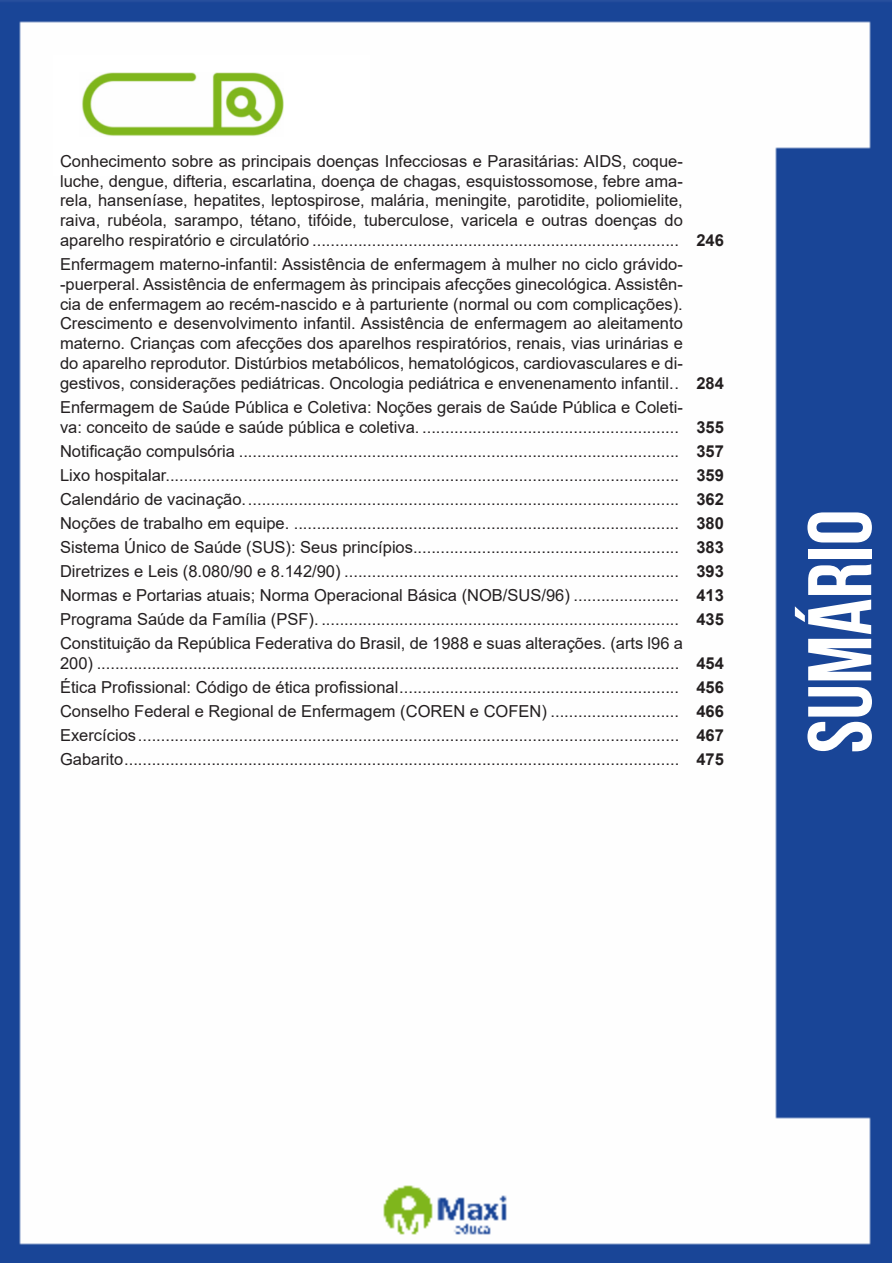
<style>
.page{position:relative;width:893px;height:1263px;background:#fff}
.page>*{position:absolute;margin:0;border:0;box-sizing:border-box;transform-origin:0 0}
.t1{font:700 90px "Bebas Neue";color:#fff}
.ALTERNATIVAS{font:16.5px/19.8px "Arial";color:#231f20;text-align:justify}
.INDICE{font:700 16.5px "Arial";color:#231f20}
</style>
<div class="page">
<img style="left:0;top:0;width:892px;height:1263px">
<div style="left:53px;top:55px;width:317px;height:121px;background:#fff"></div>
<img style="left:82px;top:72px;width:201px;height:64px">
<p class="ALTERNATIVAS" style="left:60px;top:151px;width:624px">Conhecimento sobre as principais doenças Infecciosas e Parasitárias: AIDS, coque&shy;luche, dengue, difteria, escarlatina, doença de chagas, esquistossomose, febre ama&shy;rela, hanseníase, hepatites, leptospirose, malária, meningite, parotidite, poliomielite, raiva, rubéola, sarampo, tétano, tifóide, tuberculose, varicela e outras doenças do aparelho respiratório e circulatório ................................................................................</p>
<p class="ALTERNATIVAS" style="left:60px;top:254px;width:624px">Enfermagem materno-infantil: Assistência de enfermagem à mulher no ciclo grávido--puerperal. Assistência de enfermagem às principais afecções ginecológica. Assistên&shy;cia de enfermagem ao recém-nascido e à parturiente (normal ou com complicações).<br>Crescimento e desenvolvimento infantil. Assistência de enfermagem ao aleitamento materno. Crianças com afecções dos aparelhos respiratórios, renais, vias urinárias e do aparelho reprodutor. Distúrbios metabólicos, hematológicos, cardiovasculares e di&shy;gestivos, considerações pediátricas. Oncologia pediátrica e envenenamento infantil..</p>
<p class="ALTERNATIVAS" style="left:60px;top:397px;width:624px">Enfermagem de Saúde Pública e Coletiva: Noções gerais de Saúde Pública e Coleti&shy;va: conceito de saúde e saúde pública e coletiva. ........................................................</p>
<p class="INDICE" style="left:696px;top:229px;width:29px">246</p>
<p class="INDICE" style="left:696px;top:371px;width:29px">284</p>
<p class="INDICE" style="left:696px;top:415px;width:29px">355</p>
<p class="ALTERNATIVAS" style="left:60px;top:441px;width:621px">Notificação compulsória ................................................................................................</p>
<p class="INDICE" style="left:696px;top:439px;width:29px">357</p>
<p class="ALTERNATIVAS" style="left:60px;top:465px;width:621px">Lixo hospitalar................................................................................................................</p>
<p class="INDICE" style="left:696px;top:463px;width:29px">359</p>
<p class="ALTERNATIVAS" style="left:60px;top:489px;width:621px">Calendário de vacinação...............................................................................................</p>
<p class="INDICE" style="left:696px;top:487px;width:29px">362</p>
<p class="ALTERNATIVAS" style="left:60px;top:513px;width:621px">Noções de trabalho em equipe. ....................................................................................</p>
<p class="INDICE" style="left:696px;top:511px;width:29px">380</p>
<p class="ALTERNATIVAS" style="left:60px;top:537px;width:621px">Sistema Único de Saúde (SUS): Seus princípios..........................................................</p>
<p class="INDICE" style="left:696px;top:535px;width:29px">383</p>
<p class="ALTERNATIVAS" style="left:60px;top:561px;width:621px">Diretrizes e Leis (8.080/90 e 8.142/90) .........................................................................</p>
<p class="INDICE" style="left:696px;top:559px;width:29px">393</p>
<p class="ALTERNATIVAS" style="left:60px;top:585px;width:620px">Normas e Portarias atuais; Norma Operacional Básica (NOB/SUS/96) .......................</p>
<p class="INDICE" style="left:696px;top:583px;width:29px">413</p>
<p class="ALTERNATIVAS" style="left:60px;top:609px;width:621px">Programa Saúde da Família (PSF). ..............................................................................</p>
<p class="INDICE" style="left:696px;top:607px;width:29px">435</p>
<p class="ALTERNATIVAS" style="left:60px;top:633px;width:624px">Constituição da República Federativa do Brasil, de 1988 e suas alterações. (arts l96 a<br>200) ...............................................................................................................................</p>
<p class="INDICE" style="left:696px;top:651px;width:29px">454</p>
<p class="ALTERNATIVAS" style="left:60px;top:677px;width:621px">Ética Profissional: Código de ética profissional.............................................................</p>
<p class="INDICE" style="left:696px;top:675px;width:29px">456</p>
<p class="ALTERNATIVAS" style="left:60px;top:701px;width:620px">Conselho Federal e Regional de Enfermagem (COREN e COFEN) ............................</p>
<p class="INDICE" style="left:696px;top:699px;width:29px">466</p>
<p class="ALTERNATIVAS" style="left:60px;top:725px;width:621px">Exercícios......................................................................................................................</p>
<p class="INDICE" style="left:696px;top:723px;width:29px">467</p>
<p class="ALTERNATIVAS" style="left:60px;top:749px;width:621px">Gabarito.........................................................................................................................</p>
<p class="INDICE" style="left:696px;top:747px;width:29px">475</p>
<h1 class="t1" style="left:791px;top:753px;width:245px;rotate:-90deg">sumário</h1>
</div>
